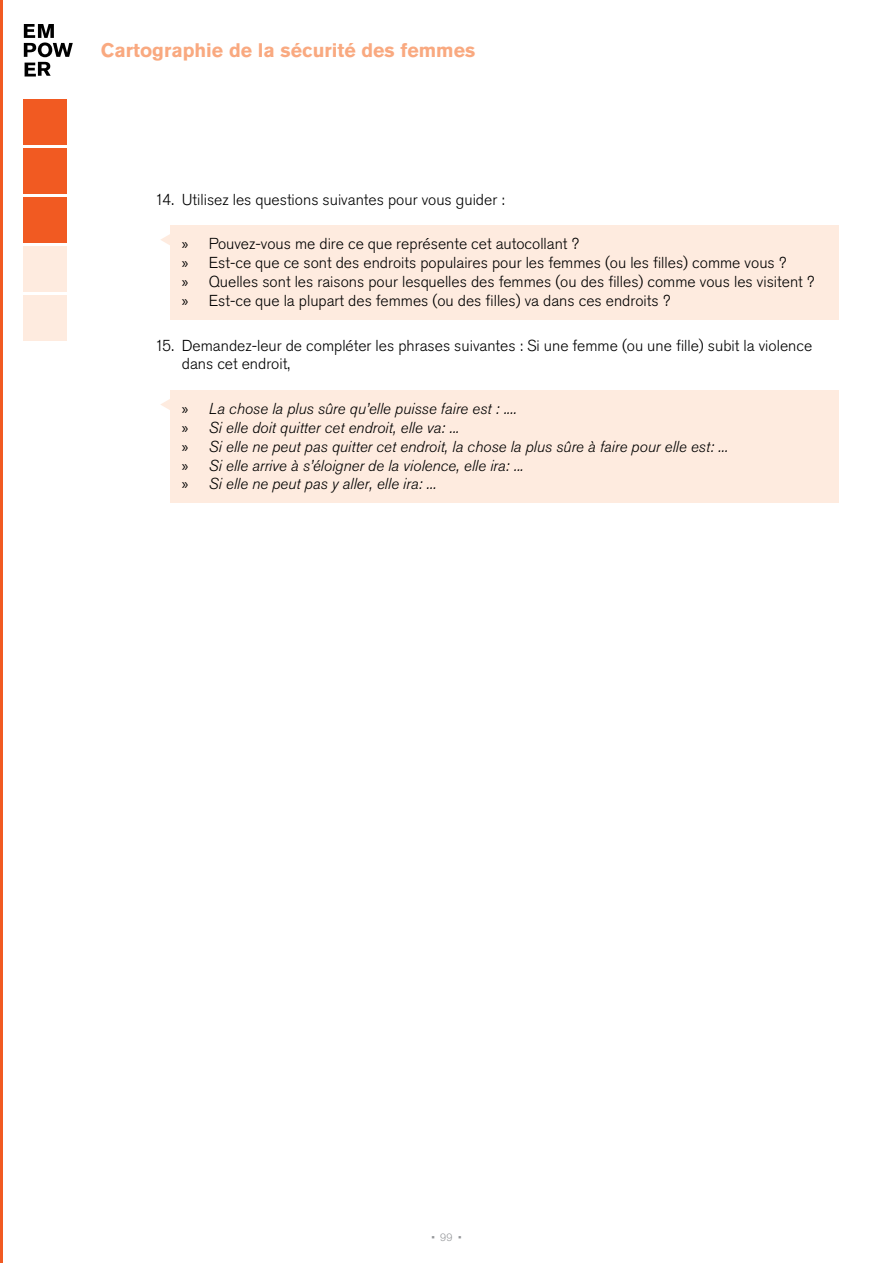
<style>
.page{position:relative;width:893px;height:1263px;background:#fff}
.page>*{position:absolute;margin:0;border:0;box-sizing:border-box;transform-origin:0 0}
.t1{font:700 19.5px "Akzidenz Grotesk Std";color:#f9a980}
.t2{font:300 15.75px/18.9px "Akzidenz Grotesk Std";color:#000}
.t3{font:italic 300 15.75px/18.9px "Akzidenz Grotesk Std";color:#000}
.t4{font:300 10.5px "Akzidenz Grotesk Std";color:#939598}
.s1{font-family:"Myriad Pro";font-weight:400}
.s2{font-family:"Myriad Pro";font-weight:400;font-style:normal}
</style>
<div class="page">
<svg style="left:24px;top:24px;width:49px;height:53px"></svg>
<hr style="left:0;top:0;width:3px;height:1263px;background:#f15a22">
<div style="left:24px;top:148px;width:43px;height:45px;background:#f15a22"></div>
<div style="left:24px;top:99px;width:43px;height:45px;background:#f15a22"></div>
<div style="left:24px;top:197px;width:43px;height:45px;background:#f15a22"></div>
<div style="left:24px;top:246px;width:43px;height:45px;background:#feebdf"></div>
<div style="left:24px;top:296px;width:43px;height:45px;background:#feebdf"></div>
<div style="left:170px;top:225px;width:669px;height:95px;background:#feebdf"></div>
<svg style="left:160px;top:234px;width:10px;height:11px"></svg>
<div style="left:170px;top:390px;width:669px;height:113px;background:#feebdf"></div>
<svg style="left:160px;top:399px;width:10px;height:11px"></svg>
<p class="t1" style="left:101px;top:39px;width:376px">Cartographie de la sécurité des femmes</p>
<p class="t2" style="left:155px;top:190px;width:351px">14. Utilisez les questions suivantes pour vous guider :</p>
<p class="t2" style="left:182px;top:235px;width:634px"><span class="s1">»</span> Pouvez-vous me dire ce que représente cet autocollant ?<br><span class="s1">»</span> Est-ce que ce sont des endroits populaires pour les femmes (ou les filles) comme vous ?<br><span class="s1">»</span> Quelles sont les raisons pour lesquelles des femmes (ou des filles) comme vous les visitent ? <span class="s1">»</span> Est-ce que la plupart des femmes (ou des filles) va dans ces endroits ?</p>
<p class="t2" style="left:182px;top:336px;width:632px;text-indent:-27px">15. Demandez-leur de compléter les phrases suivantes : Si une femme (ou une fille) subit la violence dans cet endroit,</p>
<p class="t3" style="left:182px;top:399px;width:548px"><span class="s2">»</span> La chose la plus sûre qu’elle puisse faire est : ....<br><span class="s2">»</span> Si elle doit quitter cet endroit, elle va: ...<br><span class="s2">»</span> Si elle ne peut pas quitter cet endroit, la chose la plus sûre à faire pour elle est: ... <span class="s2">»</span> Si elle arrive à s’éloigner de la violence, elle ira: ...<br><span class="s2">»</span> Si elle ne peut pas y aller, elle ira: ...</p>
<p class="t4" style="left:431px;top:1231px;width:32px">• 99 •</p>
</div>
